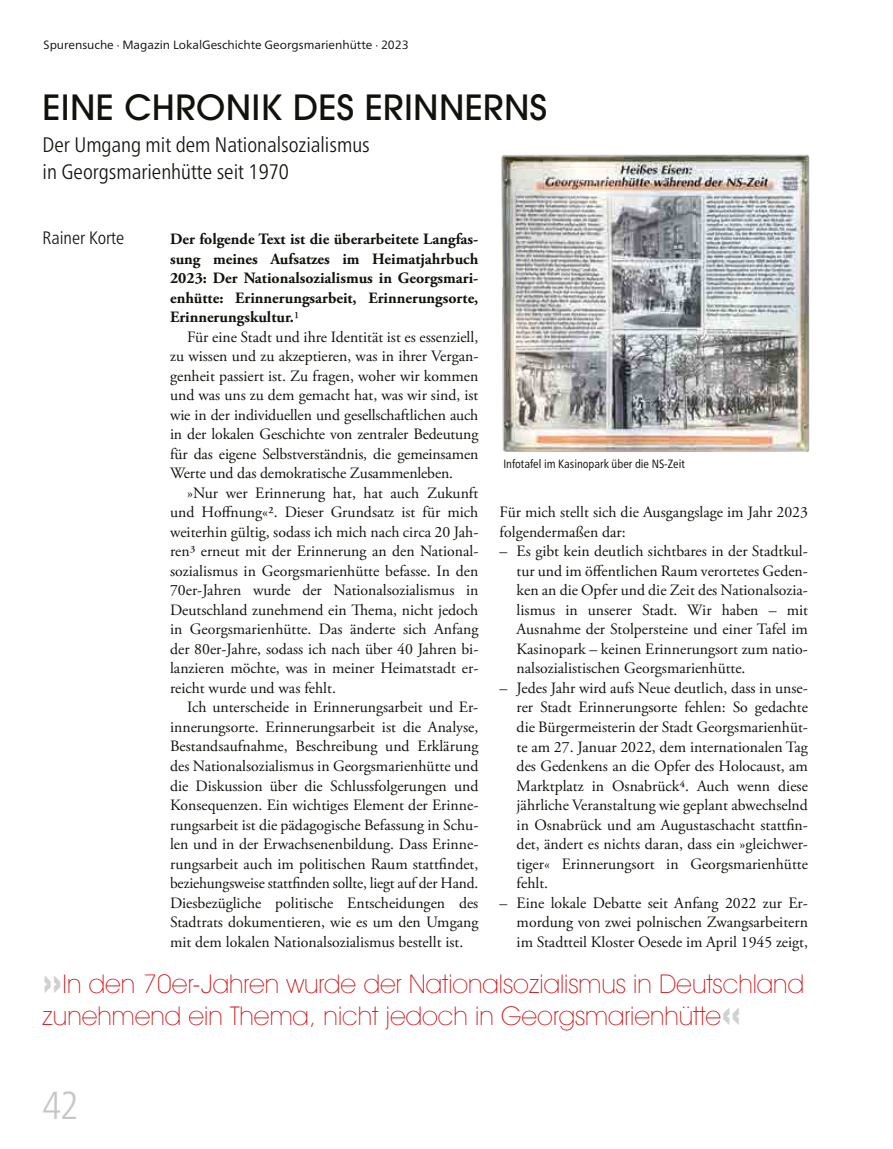
<style>
.page{position:relative;width:893px;height:1149px;background:#fff}
.page>*{position:absolute;margin:0;border:0;box-sizing:border-box;transform-origin:0 0}
.t1{font:300 condensed 39px "Frutiger Neue LT Pro";color:#c5c7c7}
.t2{font:500 34.5px "ITC Avant Garde Pro";letter-spacing:.01em;color:#12120d}
.t3{font:200 25.95px/31.7px "Avant Garde IT Cby BT";color:#cc1216}
.t4{font:300 condensed 21px/27px "Frutiger Neue LT Pro";color:#12120d}
.t5{font:300 condensed 18px "Frutiger Neue LT Pro";color:#12120d}
.t6{font:15.75px/19.5px "Adobe Garamond Pro";color:#12120d;text-align:justify}
.t7{font:700 15.75px/19.5px "Adobe Garamond Pro";color:#12120d;text-align:justify}
.t8{font:12px "Frutiger Neue LT Pro";color:#12120d}
.t9{font:condensed 12px "Frutiger Neue LT Pro";color:#12120d}
.s1{font-weight:400}
.s2{font-family:"ITC Avant Garde Pro";font-weight:700;font-size:47.55px;color:#cfd0d0}
</style>
<div class="page">
<img style="left:501px;top:154px;width:309px;height:298px">
<p class="t8" style="left:44px;top:37px;width:367px">Spurensuche · Magazin LokalGeschichte Georgsmarienhütte · 2023</p>
<h2 class="t2" style="left:43px;top:85px;width:506px">EINE CHRONIK DES ERINNERNS</h2>
<h3 class="t4" style="left:43px;top:130px;width:329px">Der Umgang mit dem Nationalsozialismus in Georgsmarienhütte seit 1970</h3>
<p class="t5" style="left:43px;top:227px;width:83px">Rainer Korte</p>
<p class="t7" style="left:170px;top:229px;width:310px">Der folgende Text ist die überarbeitete Langfas&shy;sung meines Aufsatzes im Heimatjahrbuch 2023: Der Nationalsozialismus in Georgsmari&shy;enhütte: Erinnerungsarbeit, Erinnerungsorte, Erinnerungskultur.<span class="s1">1</span></p>
<p class="t6" style="left:170px;top:327px;width:310px;text-indent:17px">Für eine Stadt und ihre Identität ist es essenziell, zu wissen und zu akzeptieren, was in ihrer Vergan&shy;genheit passiert ist. Zu fragen, woher wir kommen und was uns zu dem gemacht hat, was wir sind, ist wie in der individuellen und gesellschaftlichen auch in der lokalen Geschichte von zentraler Bedeutung für das eigene Selbstverständnis, die gemeinsamen Werte und das demokratische Zusammenleben.</p>
<p class="t6" style="left:170px;top:483px;width:310px;text-indent:17px">»Nur wer Erinnerung hat, hat auch Zukunft und Hoffnung«2. Dieser Grundsatz ist für mich weiterhin gültig, sodass ich mich nach circa 20 Jah&shy;ren3 erneut mit der Erinnerung an den National&shy;sozialismus in Georgsmarienhütte befasse. In den 70er-Jahren wurde der Nationalsozialismus in Deutschland zunehmend ein Thema, nicht jedoch in Georgsmarienhütte. Das änderte sich Anfang der 80er-Jahre, sodass ich nach über 40 Jahren bi&shy;lanzieren möchte, was in meiner Heimatstadt er&shy;reicht wurde und was fehlt.</p>
<p class="t6" style="left:170px;top:698px;width:310px;text-indent:17px">Ich unterscheide in Erinnerungsarbeit und Er&shy;innerungsorte. Erinnerungsarbeit ist die Analyse, Bestandsaufnahme, Beschreibung und Erklärung des Nationalsozialismus in Georgsmarienhütte und die Diskussion über die Schlussfolgerungen und Konsequenzen. Ein wichtiges Element der Erinne&shy;rungsarbeit ist die pädagogische Befassung in Schu&shy;len und in der Erwachsenenbildung. Dass Erinne&shy;rungsarbeit auch im politischen Raum stattfindet, beziehungsweise stattfinden sollte, liegt auf der Hand.<br>Diesbezügliche politische Entscheidungen des Stadtrats dokumentieren, wie es um den Umgang mit dem lokalen Nationalsozialismus bestellt ist.</p>
<p class="t9" style="left:503px;top:456px;width:183px">Infotafel im Kasinopark über die NS-Zeit</p>
<p class="t6" style="left:500px;top:503px;width:310px">Für mich stellt sich die Ausgangslage im Jahr 2023 folgendermaßen dar:</p>
<p class="t6" style="left:517px;top:542px;width:293px;text-indent:-17px">– Es gibt kein deutlich sichtbares in der Stadtkul&shy;tur und im öffentlichen Raum verortetes Geden&shy;ken an die Opfer und die Zeit des Nationalsozia&shy;lismus in unserer Stadt. Wir haben – mit Ausnahme der Stolpersteine und einer Tafel im Kasinopark – keinen Erinnerungsort zum natio&shy;nalsozialistischen Georgsmarienhütte.</p>
<p class="t6" style="left:517px;top:678px;width:293px;text-indent:-17px">– Jedes Jahr wird aufs Neue deutlich, dass in unse&shy;rer Stadt Erinnerungsorte fehlen: So gedachte die Bürgermeisterin der Stadt Georgsmarienhüt&shy;te am 27. Januar 2022, dem internationalen Tag des Gedenkens an die Opfer des Holocaust, am Marktplatz in Osnabrück4. Auch wenn diese jährliche Veranstaltung wie geplant abwechselnd in Osnabrück und am Augustaschacht stattfin&shy;det, ändert es nichts daran, dass ein »gleichwer&shy;tiger« Erinnerungsort in Georgsmarienhütte fehlt.</p>
<p class="t6" style="left:517px;top:893px;width:293px;text-indent:-17px">– Eine lokale Debatte seit Anfang 2022 zur Er&shy;mordung von zwei polnischen Zwangsarbeitern im Stadtteil Kloster Oesede im April 1945 zeigt,</p>
<h3 class="t3" style="left:43px;top:967px;width:763px"><span class="s2">»</span>In den 70er-Jahren wurde der Nationalsozialismus in Deutschland zunehmend ein Thema, nicht jedoch in Georgsmarienhütte<span class="s2">«</span></h3>
<h1 class="t1" style="left:43px;top:1082px;width:38px">42</h1>
</div>
